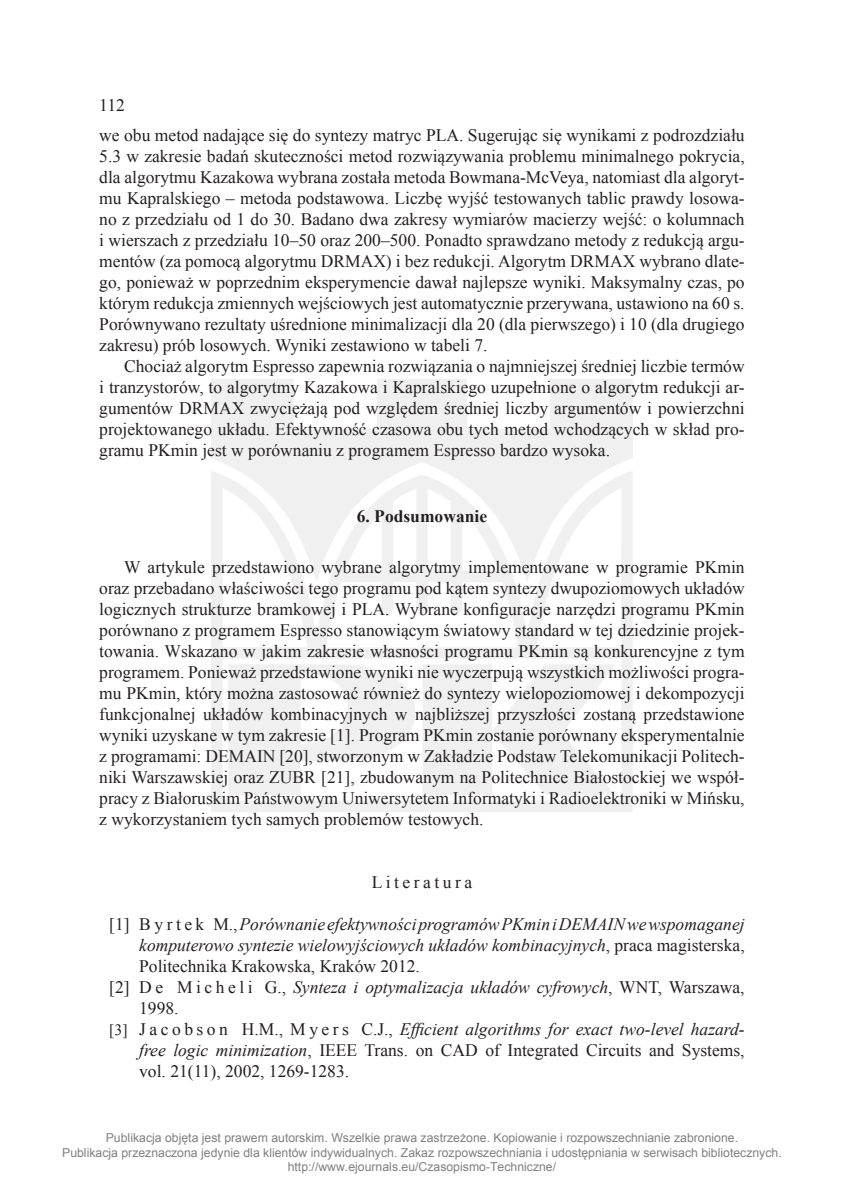
<style>
.page{position:relative;width:844px;height:1191px;background:#fff}
.page>*{position:absolute;margin:0;border:0;box-sizing:border-box;transform-origin:0 0}
.tekst_podstawowy_wci{font:17.5px/21px "Times New Roman";color:#231f20;text-align:justify}
.literatura_tekst{font:italic 17.5px/21px "Times New Roman";color:#231f20;text-align:justify}
.literatura_tekst-2{font:17.5px/21px "Times New Roman";color:#231f20;text-align:justify}
.tytul{font:700 17.5px "Times New Roman";color:#231f20}
.literatura{font:17.5px "Times New Roman";letter-spacing:.2em;color:#231f20}
.t1{font:12.25px/14.7px "Arial";color:#808080;text-align:center}
.s1{font-style:normal}
.s2{font-size:15.75px}
.s3{font-style:italic}
</style>
<div class="page">
<svg style="left:211px;top:379px;width:421px;height:433px;fill:#eff0ef"></svg>
<p class="tekst_podstawowy_wci" style="left:99px;top:90px;width:646px;line-height:29.8px">112<br>we obu metod nadające się do syntezy matryc PLA. Sugerując się wynikami z podrozdziału</p>
<p class="tekst_podstawowy_wci" style="left:99px;top:145px;width:646px">5.3 w zakresie badań skuteczności metod rozwiązywania problemu minimalnego pokrycia, dla algorytmu Kazakowa wybrana została metoda Bowmana-McVeya, natomiast dla algoryt&shy;mu Kapralskiego – metoda podstawowa. Liczbę wyjść testowanych tablic prawdy losowa&shy;no z przedziału od 1 do 30. Badano dwa zakresy wymiarów macierzy wejść: o kolumnach i wierszach z przedziału 10–50 oraz 200–500. Ponadto sprawdzano metody z redukcją argu&shy;mentów (za pomocą algorytmu DRMAX) i bez redukcji. Algorytm DRMAX wybrano dlate&shy;go, ponieważ w poprzednim eksperymencie dawał najlepsze wyniki. Maksymalny czas, po którym redukcja zmiennych wejściowych jest automatycznie przerywana, ustawiono na 60 s.<br>Porównywano rezultaty uśrednione minimalizacji dla 20 (dla pierwszego) i 10 (dla drugiego zakresu) prób losowych. Wyniki zestawiono w tabeli 7.</p>
<p class="tekst_podstawowy_wci" style="left:99px;top:355px;width:646px;text-indent:25px">Chociaż algorytm Espresso zapewnia rozwiązania o najmniejszej średniej liczbie termów i tranzystorów, to algorytmy Kazakowa i Kapralskiego uzupełnione o algorytm redukcji ar&shy;gumentów DRMAX zwyciężają pod względem średniej liczby argumentów i powierzchni projektowanego układu. Efektywność czasowa obu tych metod wchodzących w skład pro&shy;gramu PKmin jest w porównaniu z programem Espresso bardzo wysoka.</p>
<p class="tytul" style="left:357px;top:504px;width:132px">6. Podsumowanie</p>
<p class="tekst_podstawowy_wci" style="left:99px;top:556px;width:646px;text-indent:25px">W artykule przedstawiono wybrane algorytmy implementowane w programie PKmin oraz przebadano właściwości tego programu pod kątem syntezy dwupoziomowych układów logicznych strukturze bramkowej i PLA. Wybrane konfiguracje narzędzi programu PKmin porównano z programem Espresso stanowiącym światowy standard w tej dziedzinie projek&shy;towania. Wskazano w jakim zakresie własności programu PKmin są konkurencyjne z tym programem. Ponieważ przedstawione wyniki nie wyczerpują wszystkich możliwości progra&shy;mu PKmin, który można zastosować również do syntezy wielopoziomowej i dekompozycji funkcjonalnej układów kombinacyjnych w najbliższej przyszłości zostaną przedstawione wyniki uzyskane w tym zakresie [1]. Program PKmin zostanie porównany eksperymentalnie z programami: DEMAIN [20], stworzonym w Zakładzie Podstaw Telekomunikacji Politech&shy;niki Warszawskiej oraz ZUBR [21], zbudowanym na Politechnice Białostockiej we współ&shy;pracy z Białoruskim Państwowym Uniwersytetem Informatyki i Radioelektroniki w Mińsku, z wykorzystaniem tych samych problemów testowych.</p>
<p class="literatura" style="left:371px;top:870px;width:102px">Literatura</p>
<p class="literatura_tekst" style="left:139px;top:913px;width:607px;text-indent:-30px"><span class="s1">[1] B y r t e k M.,</span>Porównanie efektywności programów PKmin i DEMAIN we wspomaganej komputerowo syntezie wielowyjściowych układów kombinacyjnych<span class="s1">, praca magisterska, Politechnika Krakowska, Kraków 2012.</span></p>
<p class="literatura_tekst" style="left:139px;top:976px;width:606px;text-indent:-30px"><span class="s1">[2] D e M i c h e l i G.,</span> Synteza i optymalizacja układów cyfrowych<span class="s1">, WNT, Warszawa,<br>1998.</span></p>
<p class="literatura_tekst-2" style="left:139px;top:1018px;width:606px;text-indent:-30px"><span class="s2">[3]</span> J a c o b s o n H.M., M y e r s C.J., <span class="s3">Efficient algorithms for exact two-level hazard&shy;free logic minimization</span>, IEEE Trans. on CAD of Integrated Circuits and Systems, vol. 21(11), 2002, 1269-1283.</p>
<p class="t1" style="left:62px;top:1130px;width:721px">Publikacja objęta jest prawem autorskim. Wszelkie prawa zastrzeżone. Kopiowanie i rozpowszechnianie zabronione.<br>Publikacja przeznaczona jedynie dla klientów indywidualnych. Zakaz rozpowszechniania i udostępniania w serwisach bibliotecznych. http://www.ejournals.eu/Czasopismo-Techniczne/</p>
</div>
